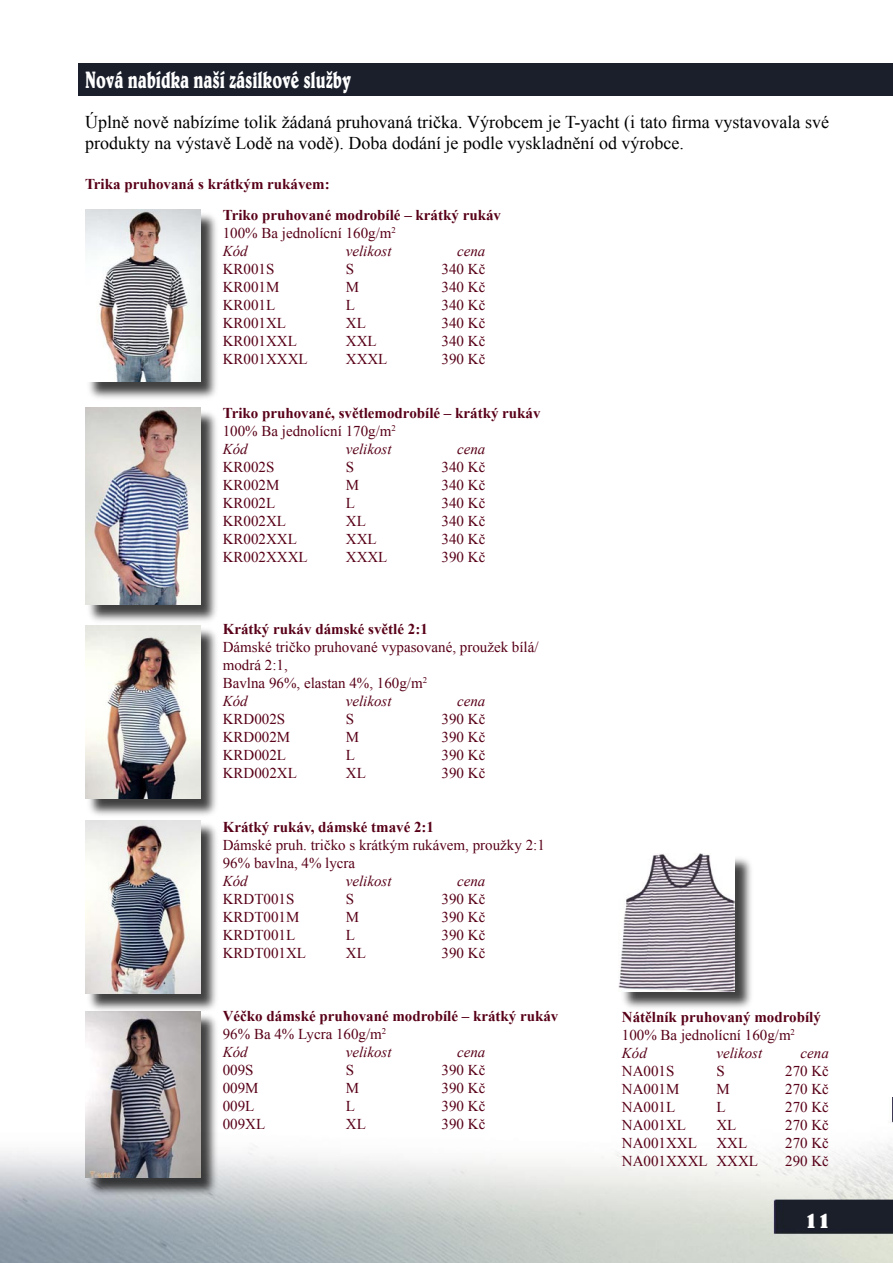
<style>
.page{position:relative;width:893px;height:1263px;background:#fff}
.page>*{position:absolute;margin:0;border:0;box-sizing:border-box;transform-origin:0 0}
.Titulek{font:700 24px "Belwe CE";color:#fff;scale:.65 1}
.Titulek-2{font:700 24px "Belwe CE";color:#fff}
.běžný_text{font:18px/21.6px "Times New Roman";color:#000}
.t1{font:15px/18px "Times New Roman";color:#580018}
.t2{font:700 15px "Times New Roman";color:#580018}
.t3{font:italic 15px "Times New Roman";color:#580018}
</style>
<div class="page">
<img style="left:0;top:1097px;width:893px;height:166px">
<div style="left:78px;top:64px;width:815px;height:32px;background:#1a1f2b"></div>
<div style="left:87px;top:211px;width:133px;height:190px;background:#000;opacity:.75"></div>
<img style="left:85px;top:210px;width:115px;height:172px">
<div style="left:87px;top:409px;width:133px;height:215px;background:#000;opacity:.75"></div>
<img style="left:85px;top:407px;width:115px;height:198px">
<div style="left:87px;top:627px;width:133px;height:191px;background:#000;opacity:.75"></div>
<img style="left:85px;top:625px;width:115px;height:173px">
<div style="left:87px;top:1012px;width:133px;height:185px;background:#000;opacity:.75"></div>
<img style="left:85px;top:1011px;width:115px;height:167px">
<div style="left:87px;top:821px;width:133px;height:192px;background:#000;opacity:.75"></div>
<img style="left:85px;top:820px;width:115px;height:173px">
<div style="left:620px;top:855px;width:134px;height:156px;background:#000;opacity:.75"></div>
<img style="left:619px;top:854px;width:116px;height:137px">
<p class="Titulek" style="left:85px;top:66px;width:411px">Nová nabídka naší zásilkové služby</p>
<p class="běžný_text" style="left:85px;top:111px;width:746px">Úplně nově nabízíme tolik žádaná pruhovaná trička. Výrobcem je T-yacht (i tato firma vystavovala své produkty na výstavě Lodě na vodě). Doba dodání je podle vyskladnění od výrobce.</p>
<p class="t2" style="left:85px;top:174px;width:246px">Trika pruhovaná s krátkým rukávem:</p>
<p class="t2" style="left:223px;top:205px;width:280px">Triko pruhované modrobílé – krátký rukáv</p>
<p class="t1" style="left:223px;top:224px;width:175px">100% Ba jednolícní 160g/m<sup>2</sup></p>
<p class="t3" style="left:223px;top:241px;width:27px">Kód</p>
<p class="t3" style="left:346px;top:241px;width:47px">velikost</p>
<p class="t3" style="left:457px;top:241px;width:30px">cena</p>
<p class="t1" style="left:223px;top:260px;width:53px">KR001S</p>
<p class="t1" style="left:346px;top:260px;width:10px">S</p>
<p class="t1" style="left:442px;top:260px;width:45px">340 Kč</p>
<p class="t1" style="left:223px;top:278px;width:58px">KR001M</p>
<p class="t1" style="left:346px;top:278px;width:15px">M</p>
<p class="t1" style="left:442px;top:278px;width:45px">340 Kč</p>
<p class="t1" style="left:223px;top:296px;width:54px">KR001L</p>
<p class="t1" style="left:346px;top:296px;width:11px">L</p>
<p class="t1" style="left:442px;top:296px;width:45px">340 Kč</p>
<p class="t1" style="left:223px;top:314px;width:65px">KR001XL</p>
<p class="t1" style="left:346px;top:314px;width:21px">XL</p>
<p class="t1" style="left:442px;top:314px;width:45px">340 Kč</p>
<p class="t1" style="left:223px;top:332px;width:76px">KR001XXL</p>
<p class="t1" style="left:346px;top:332px;width:32px">XXL</p>
<p class="t1" style="left:442px;top:332px;width:45px">340 Kč</p>
<p class="t1" style="left:223px;top:350px;width:86px">KR001XXXL</p>
<p class="t1" style="left:346px;top:350px;width:43px">XXXL</p>
<p class="t1" style="left:442px;top:350px;width:45px">390 Kč</p>
<p class="t2" style="left:223px;top:403px;width:319px">Triko pruhované, světlemodrobílé – krátký rukáv</p>
<p class="t1" style="left:223px;top:422px;width:175px">100% Ba jednolícní 170g/m<sup>2</sup></p>
<p class="t3" style="left:223px;top:439px;width:27px">Kód</p>
<p class="t3" style="left:346px;top:439px;width:47px">velikost</p>
<p class="t3" style="left:457px;top:439px;width:30px">cena</p>
<p class="t1" style="left:223px;top:458px;width:53px">KR002S</p>
<p class="t1" style="left:346px;top:458px;width:10px">S</p>
<p class="t1" style="left:442px;top:458px;width:45px">340 Kč</p>
<p class="t1" style="left:223px;top:476px;width:58px">KR002M</p>
<p class="t1" style="left:346px;top:476px;width:15px">M</p>
<p class="t1" style="left:442px;top:476px;width:45px">340 Kč</p>
<p class="t1" style="left:223px;top:494px;width:54px">KR002L</p>
<p class="t1" style="left:346px;top:494px;width:11px">L</p>
<p class="t1" style="left:442px;top:494px;width:45px">340 Kč</p>
<p class="t1" style="left:223px;top:512px;width:65px">KR002XL</p>
<p class="t1" style="left:346px;top:512px;width:21px">XL</p>
<p class="t1" style="left:442px;top:512px;width:45px">340 Kč</p>
<p class="t1" style="left:223px;top:530px;width:76px">KR002XXL</p>
<p class="t1" style="left:346px;top:530px;width:32px">XXL</p>
<p class="t1" style="left:442px;top:530px;width:45px">340 Kč</p>
<p class="t1" style="left:223px;top:548px;width:86px">KR002XXXL</p>
<p class="t1" style="left:346px;top:548px;width:43px">XXXL</p>
<p class="t1" style="left:442px;top:548px;width:45px">390 Kč</p>
<p class="t2" style="left:223px;top:619px;width:206px">Krátký rukáv dámské světlé 2:1</p>
<p class="t1" style="left:223px;top:638px;width:317px">Dámské tričko pruhované vypasované, proužek bílá/ modrá 2:1,</p>
<p class="t1" style="left:223px;top:674px;width:206px">Bavlna 96%, elastan 4%, 160g/m<sup>2</sup></p>
<p class="t3" style="left:223px;top:691px;width:27px">Kód</p>
<p class="t3" style="left:346px;top:691px;width:47px">velikost</p>
<p class="t3" style="left:457px;top:691px;width:30px">cena</p>
<p class="t1" style="left:223px;top:710px;width:64px">KRD002S</p>
<p class="t1" style="left:346px;top:710px;width:10px">S</p>
<p class="t1" style="left:442px;top:710px;width:45px">390 Kč</p>
<p class="t1" style="left:223px;top:728px;width:69px">KRD002M</p>
<p class="t1" style="left:346px;top:728px;width:15px">M</p>
<p class="t1" style="left:442px;top:728px;width:45px">390 Kč</p>
<p class="t1" style="left:223px;top:746px;width:65px">KRD002L</p>
<p class="t1" style="left:346px;top:746px;width:11px">L</p>
<p class="t1" style="left:442px;top:746px;width:45px">390 Kč</p>
<p class="t1" style="left:223px;top:764px;width:76px">KRD002XL</p>
<p class="t1" style="left:346px;top:764px;width:21px">XL</p>
<p class="t1" style="left:442px;top:764px;width:45px">390 Kč</p>
<p class="t2" style="left:223px;top:817px;width:213px">Krátký rukáv, dámské tmavé 2:1</p>
<p class="t1" style="left:223px;top:836px;width:324px">Dámské pruh. tričko s krátkým rukávem, proužky 2:1</p>
<p class="t1" style="left:223px;top:854px;width:134px">96% bavlna, 4% lycra</p>
<p class="t3" style="left:223px;top:871px;width:27px">Kód</p>
<p class="t3" style="left:346px;top:871px;width:47px">velikost</p>
<p class="t3" style="left:457px;top:871px;width:30px">cena</p>
<p class="t1" style="left:223px;top:890px;width:73px">KRDT001S</p>
<p class="t1" style="left:346px;top:890px;width:10px">S</p>
<p class="t1" style="left:442px;top:890px;width:45px">390 Kč</p>
<p class="t1" style="left:223px;top:908px;width:78px">KRDT001M</p>
<p class="t1" style="left:346px;top:908px;width:15px">M</p>
<p class="t1" style="left:442px;top:908px;width:45px">390 Kč</p>
<p class="t1" style="left:223px;top:926px;width:74px">KRDT001L</p>
<p class="t1" style="left:346px;top:926px;width:11px">L</p>
<p class="t1" style="left:442px;top:926px;width:45px">390 Kč</p>
<p class="t1" style="left:223px;top:944px;width:85px">KRDT001XL</p>
<p class="t1" style="left:346px;top:944px;width:21px">XL</p>
<p class="t1" style="left:442px;top:944px;width:45px">390 Kč</p>
<p class="t2" style="left:223px;top:1006px;width:337px">Véčko dámské pruhované modrobílé – krátký rukáv</p>
<p class="t1" style="left:223px;top:1025px;width:165px">96% Ba 4% Lycra 160g/m<sup>2</sup></p>
<p class="t3" style="left:223px;top:1042px;width:27px">Kód</p>
<p class="t3" style="left:346px;top:1042px;width:47px">velikost</p>
<p class="t3" style="left:457px;top:1042px;width:30px">cena</p>
<p class="t1" style="left:223px;top:1061px;width:32px">009S</p>
<p class="t1" style="left:346px;top:1061px;width:10px">S</p>
<p class="t1" style="left:442px;top:1061px;width:45px">390 Kč</p>
<p class="t1" style="left:223px;top:1079px;width:37px">009M</p>
<p class="t1" style="left:346px;top:1079px;width:15px">M</p>
<p class="t1" style="left:442px;top:1079px;width:45px">390 Kč</p>
<p class="t1" style="left:223px;top:1097px;width:33px">009L</p>
<p class="t1" style="left:346px;top:1097px;width:11px">L</p>
<p class="t1" style="left:442px;top:1097px;width:45px">390 Kč</p>
<p class="t1" style="left:223px;top:1115px;width:44px">009XL</p>
<p class="t1" style="left:346px;top:1115px;width:21px">XL</p>
<p class="t1" style="left:442px;top:1115px;width:45px">390 Kč</p>
<p class="t2" style="left:622px;top:1006px;width:200px">Nátělník pruhovaný modrobílý</p>
<p class="t1" style="left:622px;top:1025px;width:175px">100% Ba jednolícní 160g/m<sup>2</sup></p>
<p class="t3" style="left:622px;top:1042px;width:27px">Kód</p>
<p class="t3" style="left:716px;top:1042px;width:47px">velikost</p>
<p class="t3" style="left:801px;top:1042px;width:30px">cena</p>
<p class="t1" style="left:622px;top:1061px;width:54px">NA001S</p>
<p class="t1" style="left:716px;top:1061px;width:10px">S</p>
<p class="t1" style="left:785px;top:1061px;width:45px">270 Kč</p>
<p class="t1" style="left:622px;top:1079px;width:59px">NA001M</p>
<p class="t1" style="left:716px;top:1079px;width:15px">M</p>
<p class="t1" style="left:785px;top:1079px;width:45px">270 Kč</p>
<p class="t1" style="left:622px;top:1097px;width:55px">NA001L</p>
<p class="t1" style="left:716px;top:1097px;width:11px">L</p>
<p class="t1" style="left:785px;top:1097px;width:45px">270 Kč</p>
<p class="t1" style="left:622px;top:1115px;width:66px">NA001XL</p>
<p class="t1" style="left:716px;top:1115px;width:21px">XL</p>
<p class="t1" style="left:785px;top:1115px;width:45px">270 Kč</p>
<p class="t1" style="left:622px;top:1133px;width:76px">NA001XXL</p>
<p class="t1" style="left:716px;top:1133px;width:32px">XXL</p>
<p class="t1" style="left:785px;top:1133px;width:45px">270 Kč</p>
<p class="t1" style="left:622px;top:1151px;width:138px">NA001XXXL XXXL</p>
<p class="t1" style="left:785px;top:1151px;width:45px">290 Kč</p>
<h1 class="Titulek-2" style="left:804px;top:1206px;width:27px">11</h1>
</div>
